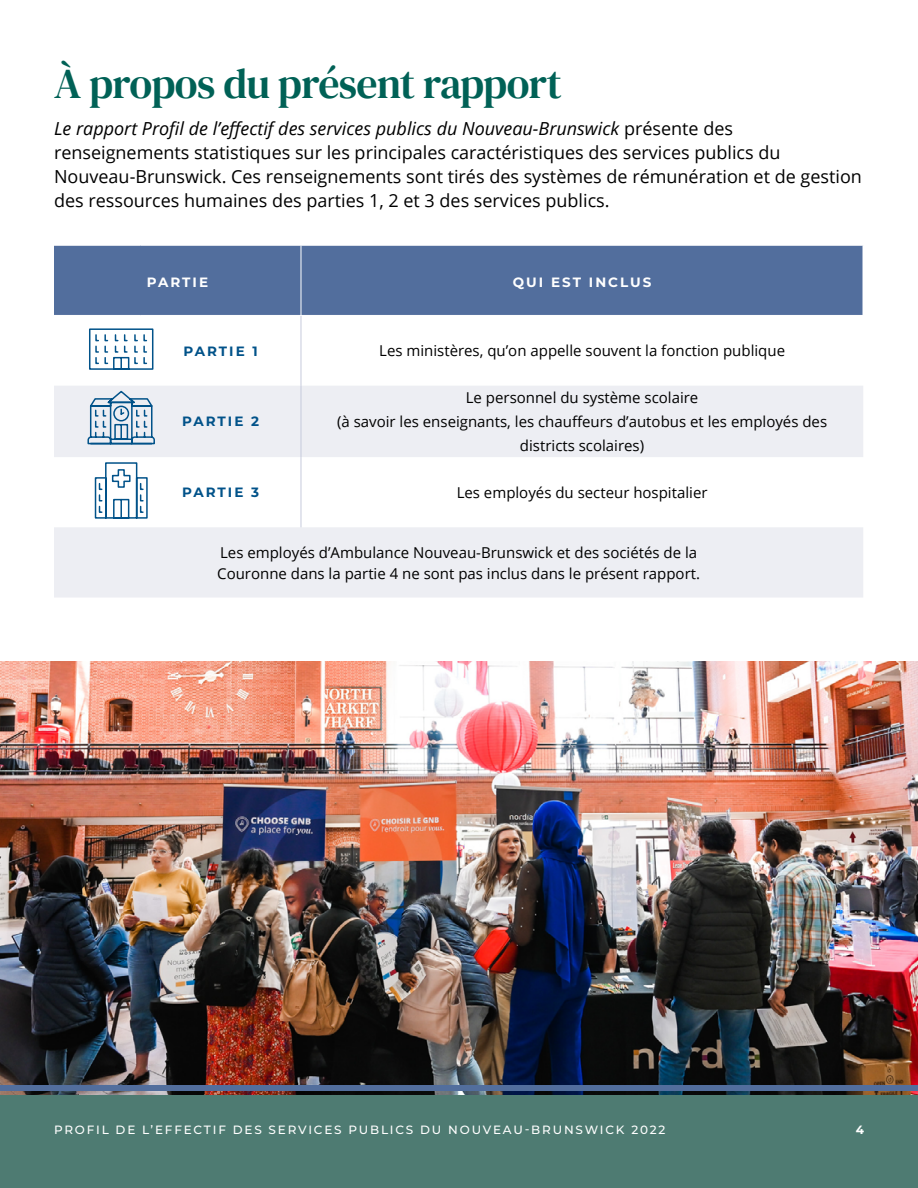
<style>
.page{position:relative;width:918px;height:1188px;background:#fff}
.page>*{position:absolute;margin:0;border:0;box-sizing:border-box;transform-origin:0 0}
.t1{font:42px "DM Serif Text";letter-spacing:-.015em;color:#006156}
.t2{font:18px/24px "Open Sans";color:#000}
.t3{font:15px/24px "Open Sans";color:#000;text-align:center}
.t4{font:700 13.5px "Montserrat";letter-spacing:.15em;color:#015289}
.t5{font:700 13.5px "Montserrat";letter-spacing:.15em;color:#fff}
.t6{font:500 12px "Montserrat";letter-spacing:.15em;color:#fff}
.t7{font:700 12px "Montserrat";color:#fff}
.s1{font-style:italic}
</style>
<div class="page">
<div style="left:54px;top:246px;width:808px;height:69px;background:#526e9d"></div>
<svg style="left:54px;top:386px;width:809px;height:211px;fill:#edeef3"></svg>
<hr style="left:301px;top:246px;width:1px;height:69px;background:#fff">
<hr style="left:301px;top:316px;width:1px;height:70px;background:#c6cadc">
<hr style="left:301px;top:386px;width:1px;height:71px;background:#c6cadc">
<hr style="left:301px;top:457px;width:1px;height:70px;background:#c6cadc">
<svg style="left:89px;top:328px;width:65px;height:42px"></svg>
<svg style="left:87px;top:389px;width:69px;height:56px"></svg>
<svg style="left:94px;top:462px;width:54px;height:57px"></svg>
<img style="left:0;top:662px;width:918px;height:433px">
<div style="left:0;top:1095px;width:918px;height:93px;background:#4e7b72"></div>
<div style="left:0;top:1085px;width:918px;height:6px;background:#526e9d"></div>
<h1 class="t1" style="left:54px;top:59px;width:510px">À propos du présent rapport</h1>
<p class="t2" style="left:54px;top:116px;width:809px"><span class="s1">Le rapport Profil de l’effectif des services publics du Nouveau-Brunswick</span> présente des renseignements statistiques sur les principales caractéristiques des services publics du Nouveau-Brunswick. Ces renseignements sont tirés des systèmes de rémunération et de gestion des ressources humaines des parties 1, 2 et 3 des services publics.</p>
<p class="t5" style="left:147px;top:272px;width:63px">PARTIE</p>
<p class="t5" style="left:513px;top:272px;width:140px">QUI EST INCLUS</p>
<p class="t4" style="left:183px;top:341px;width:76px">PARTIE 1</p>
<p class="t3" style="left:379px;top:338px;width:407px">Les ministères, qu’on appelle souvent la fonction publique</p>
<p class="t4" style="left:182px;top:412px;width:79px">PARTIE 2</p>
<p class="t3" style="left:337px;top:385px;width:492px">Le personnel du système scolaire<br>(à savoir les enseignants, les chauffeurs d’autobus et les employés des districts scolaires)</p>
<p class="t4" style="left:182px;top:483px;width:79px">PARTIE 3</p>
<p class="t3" style="left:457px;top:480px;width:252px">Les employés du secteur hospitalier</p>
<p class="t3" style="left:217px;top:541px;width:484px;line-height:21px;text-align:left">Les employés d’Ambulance Nouveau-Brunswick et des sociétés de la<br>Couronne dans la partie 4 ne sont pas inclus dans le présent rapport.</p>
<p class="t6" style="left:54px;top:1121px;width:613px">PROFIL DE L’EFFECTIF DES SERVICES PUBLICS DU NOUVEAU-BRUNSWICK 2022</p>
<p class="t7" style="left:856px;top:1121px;width:10px">4</p>
</div>
